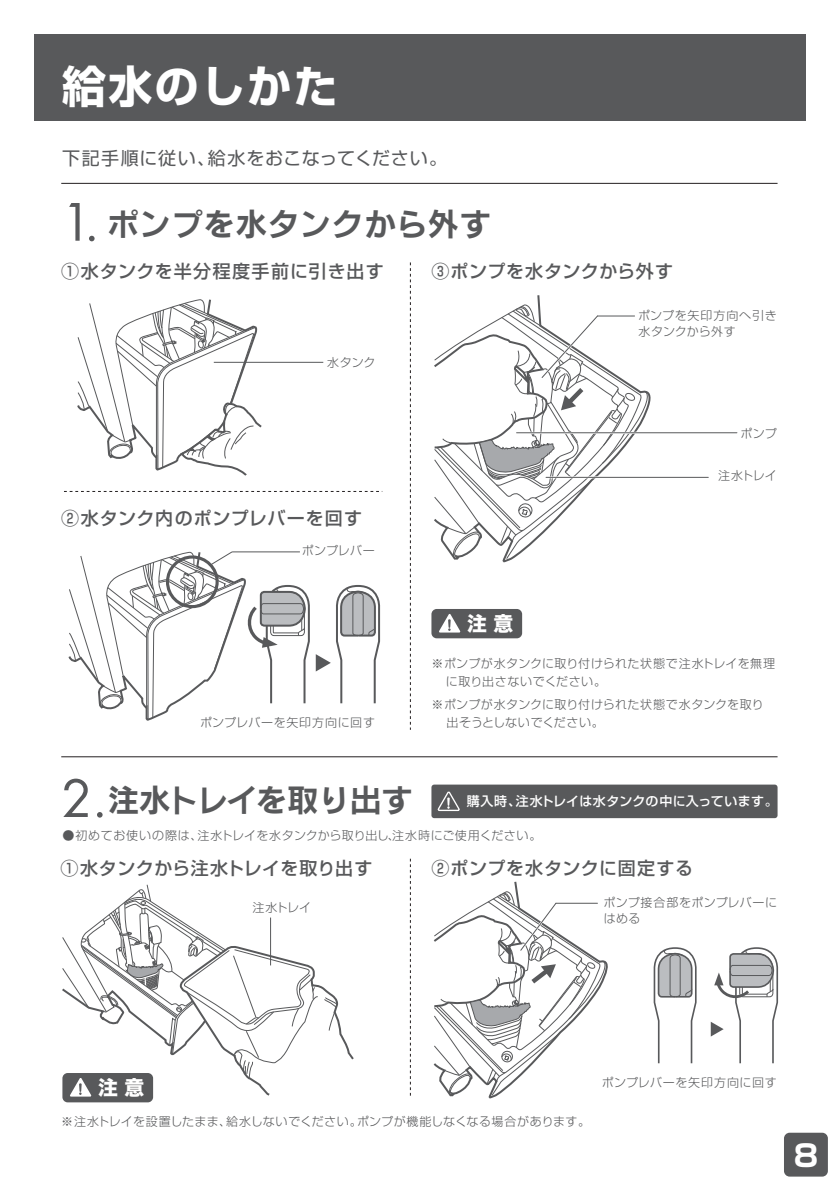
<style>
.page{position:relative;width:840px;height:1191px;background:#fff}
.page>*{position:absolute;margin:0;border:0;box-sizing:border-box;transform-origin:0 0}
.t1{font:44px "Shin Go Pro Bold 90 pv RKSJ H";letter-spacing:.05em;color:#fff}
.t2{font:32px "Rodin Cattleya Pro B 90 pv RKSJ H";color:#58595b}
.t3{font:32px "Rodin Cattleya Pro B 90 pv RKSJ H";letter-spacing:-.02em;color:#58595b}
.t4{font:30px "Shin Go Pro Bold 90 pv RKSJ H";color:#fff}
.t5{font:19.8px "Hira Kaku Std W8 90 pv RKSJ H";color:#fff}
.t6{font:18px "Shin Go Pro Medium 90 pv RKSJ H";letter-spacing:.04em;color:#58595b}
.t7{font:18px "Shin Go Pro Regular 90 pv RKSJ H";letter-spacing:.045em;color:#58595b}
.t8{font:13px "Shin Go Pro Medium 90 pv RKSJ H";letter-spacing:.025em;color:#fff}
.t9{font:12px/18px "Shin Go Pro Light 90 pv RKSJ H";letter-spacing:.03em;color:#58595b}
.t10{font:12px/16px "Shin Go Pro Light 90 pv RKSJ H";letter-spacing:.05em;color:#58595b}
.s1{font-family:"Futura Std";font-size:50px}
</style>
<div class="page">
<div style="left:34px;top:34px;width:771px;height:87px;background:#58595b"></div>
<div style="left:783px;top:1132px;width:44px;height:44px;background:#58595b;border-radius:6px"></div>
<hr style="left:61px;top:756px;width:716px;height:1px;background:#231f20">
<hr style="left:61px;top:183px;width:716px;height:1px;background:#231f20">
<div style="left:431px;top:609px;width:91px;height:29px;background:#58595b;border-radius:5px"></div>
<svg style="left:439px;top:614px;width:21px;height:18px"></svg>
<div style="left:62px;top:1073px;width:91px;height:29px;background:#58595b;border-radius:5px"></div>
<svg style="left:77px;top:299px;width:187px;height:177px"></svg>
<svg style="left:68px;top:551px;width:313px;height:170px"></svg>
<hr style="left:214px;top:362px;width:109px;height:1px;background:#58595b">
<svg style="left:653px;top:948px;width:44px;height:116px"></svg>
<svg style="left:710px;top:948px;width:68px;height:116px"></svg>
<svg style="left:62px;top:884px;width:292px;height:212px"></svg>
<svg style="left:64px;top:491px;width:318px;height:1px"></svg>
<svg style="left:409px;top:262px;width:1px;height:468px"></svg>
<svg style="left:409px;top:859px;width:1px;height:237px"></svg>
<hr style="left:232px;top:551px;width:68px;height:1px;background:#58595b">
<svg style="left:434px;top:304px;width:217px;height:256px"></svg>
<hr style="left:597px;top:315px;width:37px;height:1px;background:#58595b">
<hr style="left:516px;top:432px;width:220px;height:2px;background:#fff">
<hr style="left:516px;top:432px;width:220px;height:1px;background:#58595b">
<hr style="left:545px;top:476px;width:163px;height:2px;background:#fff">
<hr style="left:545px;top:477px;width:163px;height:1px;background:#58595b">
<svg style="left:433px;top:881px;width:175px;height:215px"></svg>
<hr style="left:555px;top:902px;width:42px;height:1px;background:#58595b">
<div style="left:431px;top:784px;width:346px;height:34px;background:#58595b;border-radius:3px"></div>
<svg style="left:438px;top:791px;width:22px;height:20px"></svg>
<p class="t1" style="left:62px;top:70px;width:276px">給水のしかた</p>
<p class="t7" style="left:62px;top:152px;width:386px">下記手順に従い、給水をおこなってください。</p>
<p class="t2" style="left:61px;top:212px;width:431px"><span class="s1">1.</span> ポンプを水タンクから外す</p>
<p class="t6" style="left:61px;top:265px;width:324px">①水タンクを半分程度手前に引き出す</p>
<p class="t9" style="left:327px;top:355px;width:50px">水タンク</p>
<p class="t6" style="left:61px;top:511px;width:302px">②水タンク内のポンプレバーを回す</p>
<p class="t9" style="left:302px;top:543px;width:74px">ポンプレバー</p>
<p class="t10" style="left:200px;top:716px;width:176px">ポンプレバーを矢印方向に回す</p>
<p class="t6" style="left:431px;top:265px;width:243px">③ポンプを水タンクから外す</p>
<p class="t10" style="left:637px;top:309px;width:140px">ポンプを矢印方向へ引き水タンクから外す</p>
<p class="t5" style="left:467px;top:616px;width:48px">注 意</p>
<p class="t9" style="left:740px;top:426px;width:38px">ポンプ</p>
<p class="t9" style="left:717px;top:468px;width:60px">注水トレイ</p>
<p class="t9" style="left:445px;top:656px;width:331px;text-indent:-14px">※ポンプが水タンクに取り付けられた状態で注水トレイを無理に取り出さないでください。</p>
<p class="t9" style="left:446px;top:697px;width:319px;text-indent:-15px">※ポンプが水タンクに取り付けられた状態で水タンクを取り出そうとしないでください。</p>
<p class="t3" style="left:61px;top:788px;width:353px"><span class="s1">2.</span>注水トレイを取り出す</p>
<p class="t8" style="left:466px;top:796px;width:312px">購入時、注水トレイは水タンクの中に入っています。</p>
<p class="t9" style="left:62px;top:827px;width:480px">●初めてお使いの際は、注水トレイを水タンクから取り出し、注水時にご使用ください。</p>
<p class="t6" style="left:61px;top:861px;width:313px">①水タンクから注水トレイを取り出す</p>
<p class="t6" style="left:431px;top:861px;width:263px">②ポンプを水タンクに固定する</p>
<p class="t9" style="left:252px;top:900px;width:60px">注水トレイ</p>
<p class="t9" style="left:603px;top:896px;width:175px;line-height:16px">ポンプ接合部をポンプレバーにはめる</p>
<p class="t5" style="left:98px;top:1080px;width:48px">注 意</p>
<p class="t9" style="left:61px;top:1114px;width:530px">※注水トレイを設置したまま、給水しないでください。ポンプが機能しなくなる場合があります。</p>
<p class="t10" style="left:601px;top:1076px;width:176px">ポンプレバーを矢印方向に回す</p>
<p class="t4" style="left:793px;top:1144px;width:26px">8</p>
</div>
